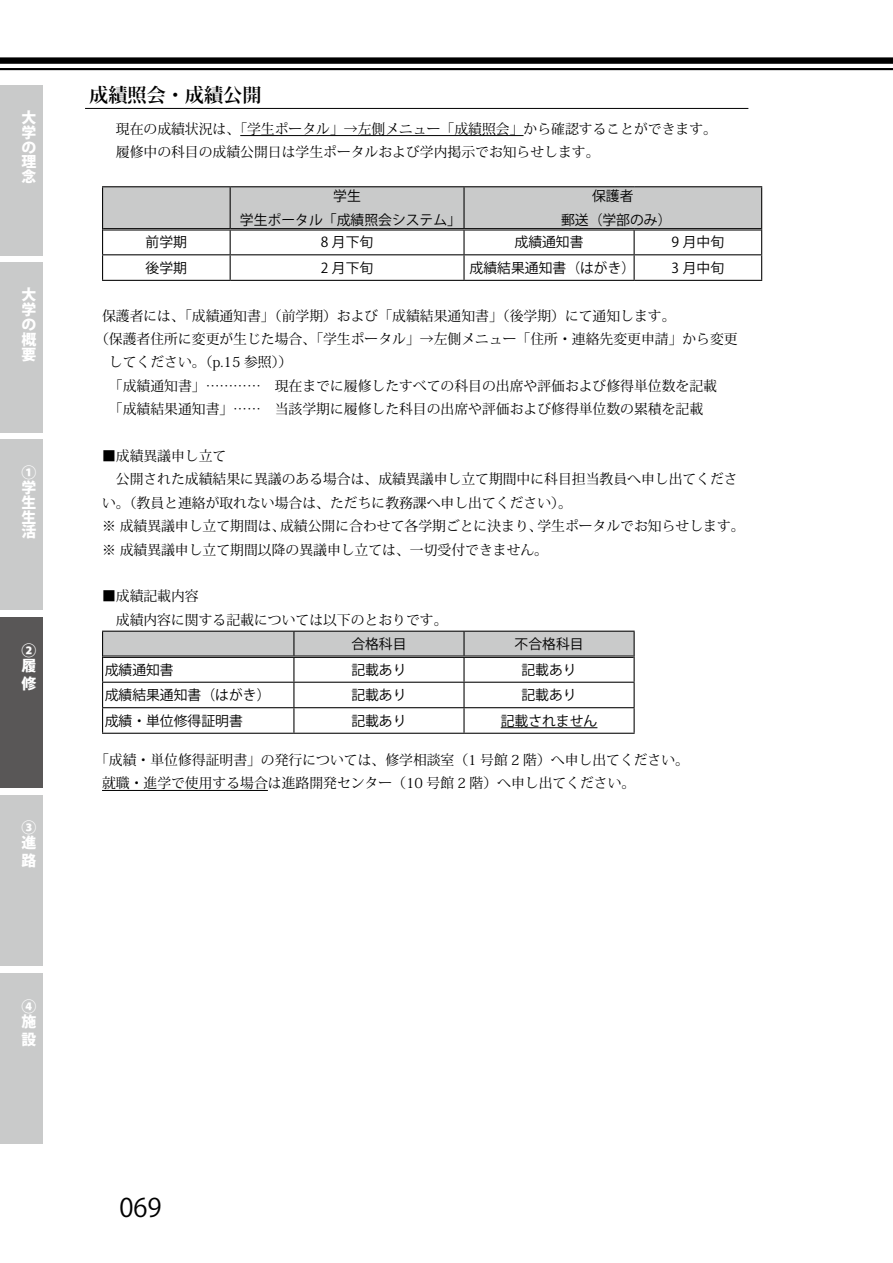
<style>
.page{position:relative;width:893px;height:1263px;background:#fff}
.page>*{position:absolute;margin:0;border:0;box-sizing:border-box;transform-origin:0 0}
.t1{font:25.5px "Koz Go Pro";color:#000}
.t2{font:700 19.2px "Koz Min Pro";color:#000}
.t3{font:800 14.85px/14.9px "Koz Go Pro";color:#fff;text-align:justify}
.t4{font:13.8px/23.4px "Koz Min Pro";color:#000}
.t5{font:13.8px/24.2px "Koz Go Pro";color:#000;text-align:center}
</style>
<div class="page">
<div style="left:0;top:262px;width:43px;height:170px;background:#c9caca"></div>
<hr style="left:0;top:68px;width:893px;height:2px;background:#000">
<div style="left:0;top:57px;width:893px;height:7px;background:#000"></div>
<div style="left:0;top:85px;width:43px;height:170px;background:#c9caca"></div>
<div style="left:0;top:439px;width:43px;height:170px;background:#c9caca"></div>
<div style="left:0;top:617px;width:43px;height:170px;background:#595757"></div>
<div style="left:0;top:795px;width:43px;height:170px;background:#c9caca"></div>
<div style="left:0;top:974px;width:43px;height:170px;background:#c9caca"></div>
<hr style="left:240px;top:135px;width:284px;height:1px;background:#000">
<hr style="left:102px;top:790px;width:166px;height:1px;background:#000">
<hr style="left:102px;top:186px;width:128px;height:1px;background:#000">
<hr style="left:230px;top:186px;width:234px;height:1px;background:#000">
<hr style="left:464px;top:186px;width:170px;height:1px;background:#000">
<hr style="left:634px;top:186px;width:128px;height:1px;background:#000">
<svg style="left:102px;top:187px;width:660px;height:93px"></svg>
<hr style="left:102px;top:280px;width:128px;height:1px;background:#000">
<hr style="left:230px;top:280px;width:234px;height:1px;background:#000">
<hr style="left:464px;top:280px;width:170px;height:1px;background:#000">
<hr style="left:634px;top:280px;width:128px;height:1px;background:#000">
<hr style="left:103px;top:228px;width:127px;height:1px;background:#000">
<hr style="left:103px;top:230px;width:127px;height:1px;background:#000">
<hr style="left:230px;top:228px;width:234px;height:1px;background:#000">
<hr style="left:230px;top:230px;width:234px;height:1px;background:#000">
<hr style="left:464px;top:228px;width:170px;height:1px;background:#000">
<hr style="left:464px;top:230px;width:170px;height:1px;background:#000">
<hr style="left:634px;top:228px;width:127px;height:1px;background:#000">
<hr style="left:634px;top:230px;width:127px;height:1px;background:#000">
<svg style="left:102px;top:631px;width:533px;height:102px"></svg>
<hr style="left:102px;top:733px;width:192px;height:1px;background:#000">
<hr style="left:294px;top:733px;width:170px;height:1px;background:#000">
<hr style="left:464px;top:733px;width:171px;height:1px;background:#000">
<hr style="left:103px;top:656px;width:191px;height:1px;background:#000">
<hr style="left:103px;top:657px;width:191px;height:1px;background:#000">
<hr style="left:294px;top:656px;width:170px;height:1px;background:#000">
<hr style="left:294px;top:657px;width:170px;height:1px;background:#000">
<hr style="left:464px;top:656px;width:170px;height:1px;background:#000">
<hr style="left:464px;top:657px;width:170px;height:1px;background:#000">
<hr style="left:501px;top:727px;width:96px;height:1px;background:#000">
<hr style="left:85px;top:108px;width:663px;height:1px;background:#000">
<p class="t3" style="left:22px;top:111px;width:16px">大学の理念</p>
<p class="t3" style="left:22px;top:288px;width:16px">大学の概要</p>
<p class="t3" style="left:22px;top:466px;width:16px">①学生生活</p>
<p class="t3" style="left:22px;top:644px;width:16px">②履</p>
<p class="t3" style="left:22px;top:677px;width:16px">修</p>
<p class="t3" style="left:22px;top:821px;width:16px">③進</p>
<p class="t3" style="left:22px;top:854px;width:16px">路</p>
<p class="t3" style="left:22px;top:1000px;width:16px">④施</p>
<p class="t3" style="left:22px;top:1033px;width:16px">設</p>
<h2 class="t2" style="left:89px;top:81px;width:174px">成績照会・成績公開</h2>
<p class="t4" style="left:102px;top:116px;width:616px">　現在の成績状況は、「学生ポータル」→左側メニュー「成績照会」から確認することができます。　履修中の科目の成績公開日は学生ポータルおよび学内掲示でお知らせします。</p>
<p class="t5" style="left:240px;top:184px;width:223px">学生<br>学生ポータル「成績照会システム」</p>
<p class="t5" style="left:561px;top:184px;width:112px">保護者<br>郵送（学部のみ）</p>
<p class="t5" style="left:146px;top:231px;width:43px">前学期</p>
<p class="t5" style="left:321px;top:231px;width:54px">8 月下旬</p>
<p class="t5" style="left:514px;top:231px;width:71px">成績通知書</p>
<p class="t5" style="left:672px;top:231px;width:54px">9 月中旬</p>
<p class="t5" style="left:146px;top:256px;width:43px">後学期</p>
<p class="t5" style="left:321px;top:256px;width:54px">2 月下旬</p>
<p class="t5" style="left:470px;top:256px;width:167px">成績結果通知書（はがき）</p>
<p class="t5" style="left:672px;top:256px;width:54px">3 月中旬</p>
<p class="t4" style="left:102px;top:303px;width:575px">保護者には、「成績通知書」（前学期）および「成績結果通知書」（後学期）にて通知します。</p>
<p class="t4" style="left:95px;top:327px;width:644px">（保護者住所に変更が生じた場合、「学生ポータル」→左側メニュー「住所・連絡先変更申請」から変更</p>
<p class="t4" style="left:109px;top:350px;width:185px">してください。（p.15 参照））</p>
<p class="t4" style="left:102px;top:374px;width:616px">　「成績通知書」…………　現在までに履修したすべての科目の出席や評価および修得単位数を記載</p>
<p class="t4" style="left:102px;top:397px;width:603px">　「成績結果通知書」……　当該学期に履修した科目の出席や評価および修得単位数の累積を記載</p>
<p class="t4" style="left:102px;top:444px;width:644px">■成績異議申し立て<br>　公開された成績結果に異議のある場合は、成績異議申し立て期間中に科目担当教員へ申し出てください。（教員と連絡が取れない場合は、ただちに教務課へ申し出てください）。<br>※ 成績異議申し立て期間は、成績公開に合わせて各学期ごとに決まり、学生ポータルでお知らせします。※ 成績異議申し立て期間以降の異議申し立ては、一切受付できません。</p>
<p class="t4" style="left:102px;top:584px;width:347px">■成績記載内容<br>　成績内容に関する記載については以下のとおりです。</p>
<p class="t5" style="left:351px;top:632px;width:57px">合格科目</p>
<p class="t5" style="left:514px;top:632px;width:71px">不合格科目</p>
<p class="t5" style="left:105px;top:658px;width:71px">成績通知書</p>
<p class="t5" style="left:351px;top:658px;width:57px">記載あり</p>
<p class="t5" style="left:521px;top:658px;width:57px">記載あり</p>
<p class="t5" style="left:105px;top:683px;width:167px">成績結果通知書（はがき）</p>
<p class="t5" style="left:351px;top:683px;width:57px">記載あり</p>
<p class="t5" style="left:521px;top:683px;width:57px">記載あり</p>
<p class="t5" style="left:105px;top:709px;width:140px">成績・単位修得証明書</p>
<p class="t5" style="left:351px;top:709px;width:57px">記載あり</p>
<p class="t5" style="left:501px;top:709px;width:98px">記載されません</p>
<p class="t4" style="left:102px;top:748px;width:588px;text-indent:-7px">「成績・単位修得証明書」の発行については、修学相談室（1 号館 2 階）へ申し出てください。就職・進学で使用する場合は進路開発センター（10 号館 2 階）へ申し出てください。</p>
<h1 class="t1" style="left:119px;top:1191px;width:44px">069</h1>
</div>
